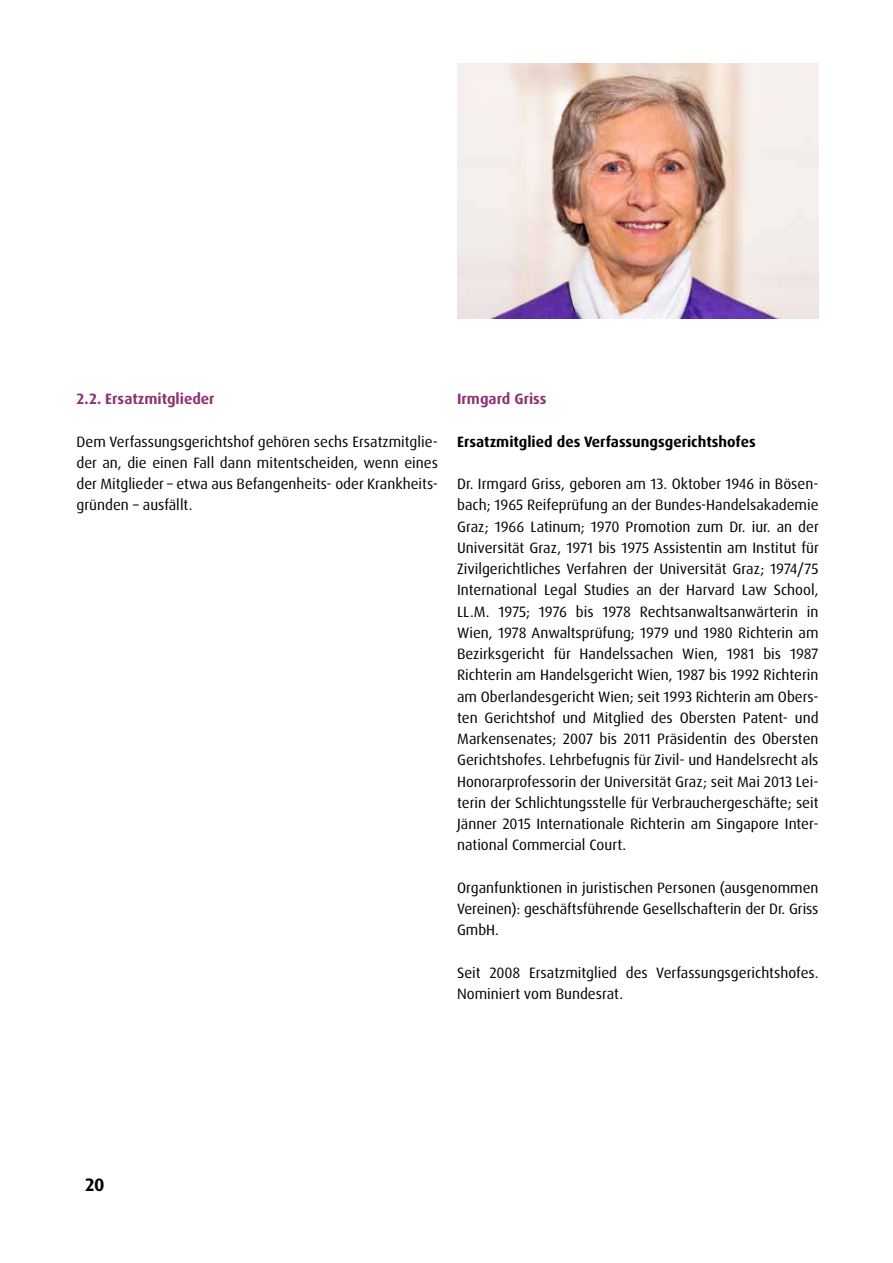
<style>
.page{position:relative;width:893px;height:1263px;background:#fff}
.page>*{position:absolute;margin:0;border:0;box-sizing:border-box;transform-origin:0 0}
.t1{font:700 18px "Dax OT";color:#000}
.t2{font:15px/21.3px "Dax OT";color:#000;text-align:justify}
.t3{font:700 15px "Dax OT";color:#000}
.t4{font:700 15px "Dax OT";color:#8f3373}
</style>
<div class="page">
<img style="left:458px;top:64px;width:360px;height:255px">
<p class="t4" style="left:77px;top:389px;width:140px">2.2. Ersatzmitglieder</p>
<p class="t2" style="left:77px;top:431px;width:363px">Dem Verfassungsgerichtshof gehören sechs Ersatzmitglie&shy;der an, die einen Fall dann mitentscheiden, wenn eines der Mitglieder – etwa aus Befangenheits- oder Krankheits&shy;gründen – ausfällt.</p>
<p class="t4" style="left:457px;top:389px;width:91px">Irmgard Griss</p>
<p class="t3" style="left:457px;top:432px;width:300px">Ersatzmitglied des Verfassungsgerichtshofes</p>
<p class="t2" style="left:457px;top:473px;width:363px;text-align:left">Dr. Irmgard Griss, geboren am 13. Oktober 1946 in Bösen&shy;bach; 1965 Reifeprüfung an der Bundes-Handelsakademie Graz; 1966 Latinum; 1970 Promotion zum Dr. iur. an der Universität Graz, 1971 bis 1975 Assistentin am Institut für Zivilgerichtliches Verfahren der Universität Graz; 1974/75<br>International Legal Studies an der Harvard Law School, LL.M. 1975; 1976 bis 1978 Rechtsanwaltsanwärterin in Wien, 1978 Anwaltsprüfung; 1979 und 1980 Richterin am Bezirksgericht für Handelssachen Wien, 1981 bis 1987<br>Richterin am Handelsgericht Wien, 1987 bis 1992 Richterin am Oberlandesgericht Wien; seit 1993 Richterin am Obers&shy;ten Gerichtshof und Mitglied des Obersten Patent- und Markensenates; 2007 bis 2011 Präsidentin des Obersten Gerichtshofes. Lehrbefugnis für Zivil- und Handelsrecht als Honorarprofessorin der Universität Graz; seit Mai 2013 Lei&shy;terin der Schlichtungsstelle für Verbrauchergeschäfte; seit Jänner 2015 Internationale Richterin am Singapore Inter&shy;national Commercial Court.</p>
<p class="t2" style="left:457px;top:877px;width:363px">Organfunktionen in juristischen Personen (ausgenommen Vereinen): geschäftsführende Gesellschafterin der Dr. Griss GmbH.</p>
<p class="t2" style="left:457px;top:962px;width:363px">Seit 2008 Ersatzmitglied des Verfassungsgerichtshofes.<br>Nominiert vom Bundesrat.</p>
<p class="t1" style="left:85px;top:1173px;width:21px">20</p>
</div>
